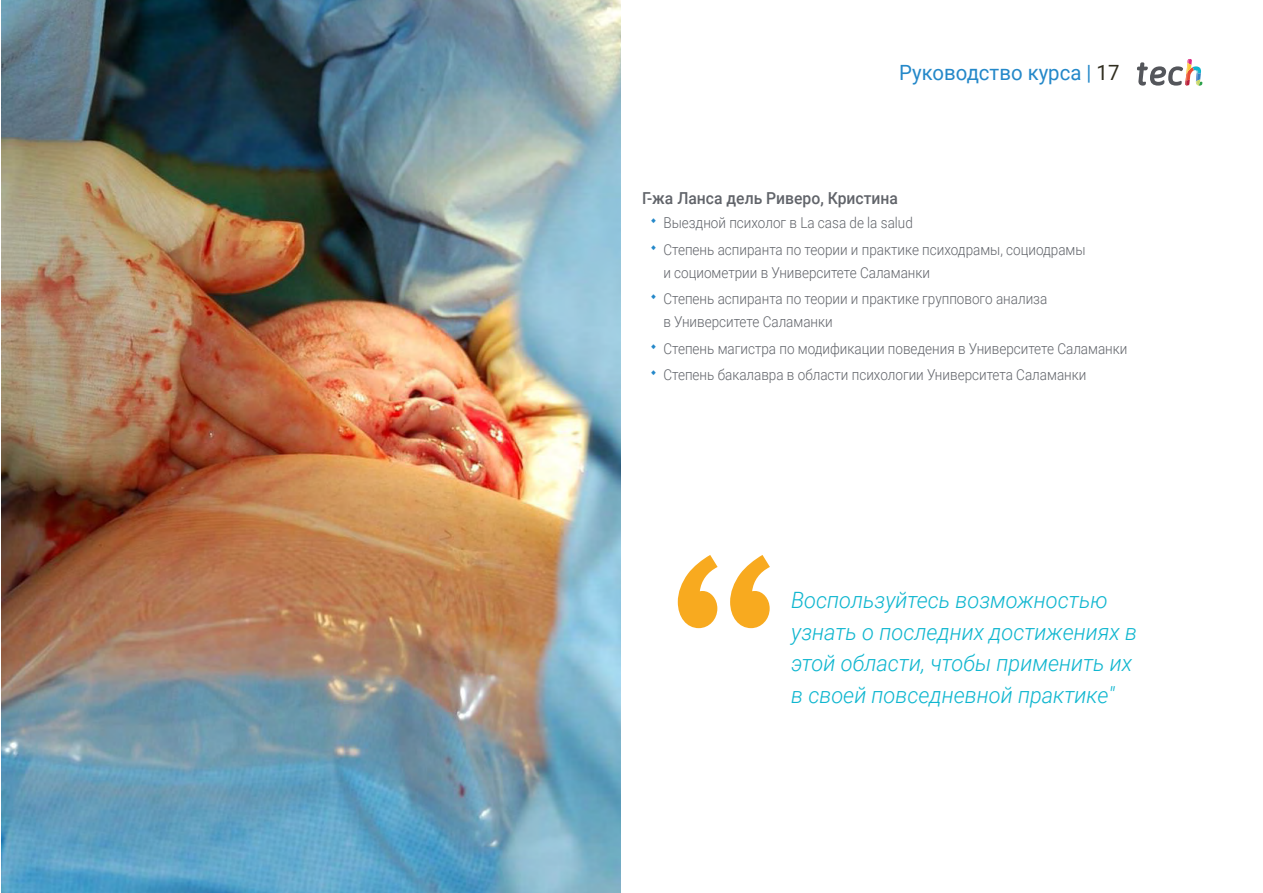
<style>
.page{position:relative;width:1263px;height:893px;background:#fff}
.page>*{position:absolute;margin:0;border:0;box-sizing:border-box;transform-origin:0 0}
.t1{font:italic 300 22.5px/31.5px "Roboto";color:#0fb6cf}
.t2{font:21px "Roboto";color:#2488c9}
.t3{font:500 16.5px "Roboto";color:#61646a;scale:.95 1}
.t4{font:300 15px/26.7px "Roboto";color:#61646a;scale:.9 1}
.s1{color:#312e20}
</style>
<div class="page">
<img style="left:1px;top:0;width:620px;height:893px">
<svg style="left:1137px;top:59px;width:65px;height:27px"></svg>
<svg style="left:678px;top:555px;width:92px;height:73px"></svg>
<h2 class="t2" style="left:899px;top:57px;width:222px">Руководство курса | <span class="s1">17</span></h2>
<p class="t3" style="left:642px;top:186px;width:271px">Г-жа Ланса дель Риверо, Кристина</p>
<p class="t4" style="left:663px;top:209px;width:471px">Выездной психолог в La casa de la salud<br>Степень аспиранта по теории и практике психодрамы, социодрамы</p>
<p class="t4" style="left:663px;top:258px;width:428px">и социометрии в Университете Саламанки<br>Степень аспиранта по теории и практике группового анализа</p>
<p class="t4" style="left:663px;top:308px;width:517px">в Университете Саламанки<br>Степень магистра по модификации поведения в Университете Саламанки<br>Степень бакалавра в области психологии Университета Саламанки</p>
<h1 class="t1" style="left:791px;top:584px;width:347px">Воспользуйтесь возможностью узнать о последних достижениях в этой области, чтобы применить их в своей повседневной практике"</h1>
</div>
